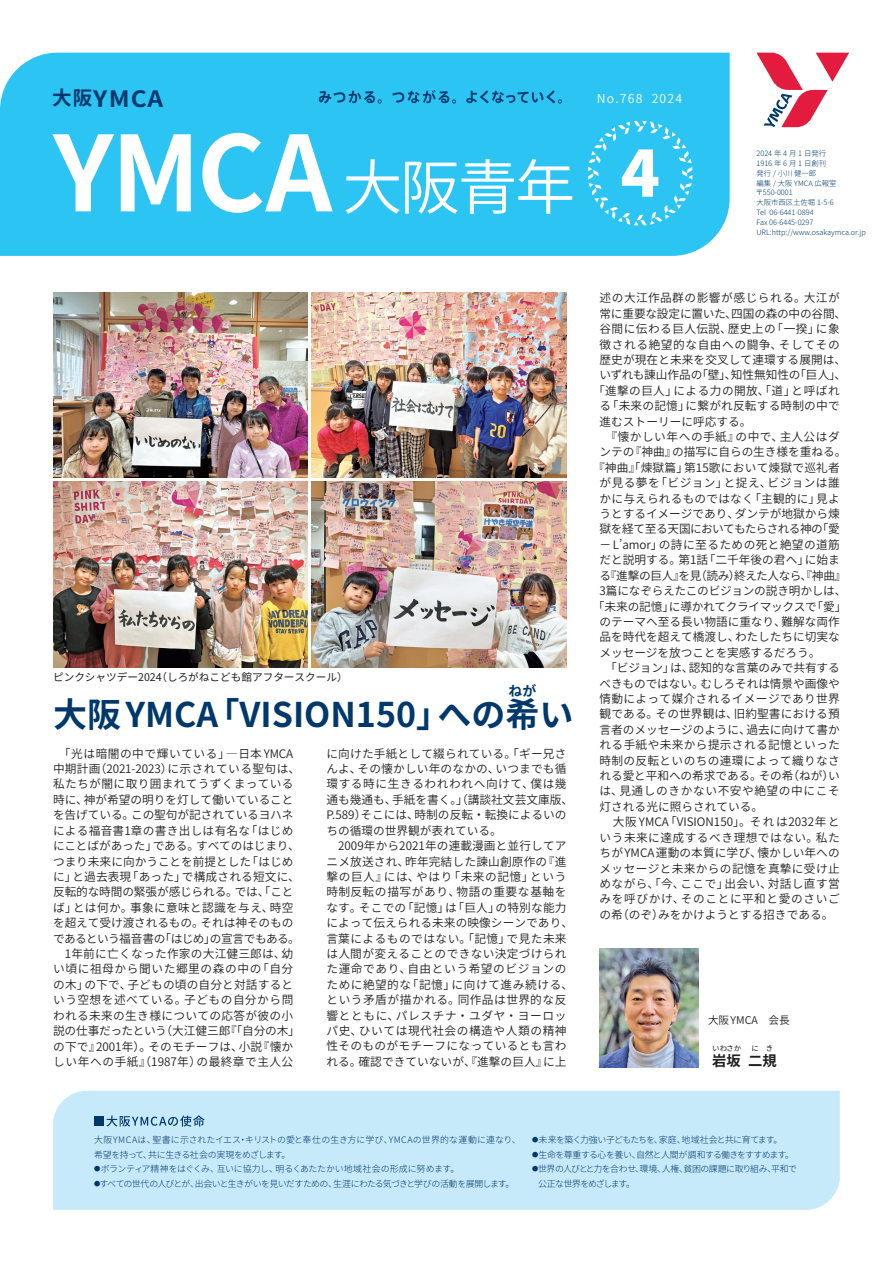
<style>
.page{position:relative;width:893px;height:1263px;background:#fff}
.page>*{position:absolute;margin:0;border:0;box-sizing:border-box;transform-origin:0 0}
.t1{font:700 104.1px "Source Han Sans JP";color:#fff}
.t2{font:60px "Source Han Sans JP";color:#fff}
.t3{font:700 34.05px "Source Han Sans JP";color:#01386b}
.t4{font:700 22.5px "Source Han Sans JP";color:#01386b;scale:1.09 1}
.t5{font:700 14.4px "Source Han Sans JP";color:#231f20}
.t6{font:700 13.8px "Source Han Sans JP";color:#01386b}
.t7{font:12.3px "Source Han Sans JP";letter-spacing:.1em;color:#fff}
.t8{font:11.7px/15.5px "Source Han Sans JP";letter-spacing:.015em;color:#231f20}
.t9{font:11.7px "Source Han Sans JP";letter-spacing:-.005em;color:#231f20}
.t10{font:11.7px "Source Han Sans JP";letter-spacing:-.01em;color:#231f20}
.t11{font:11.7px "Source Han Sans JP";letter-spacing:-.035em;color:#231f20}
.t12{font:11.7px "Source Han Sans JP";letter-spacing:-.025em;color:#231f20}
.t13{font:11.7px "Source Han Sans JP";letter-spacing:.035em;color:#231f20}
.t14{font:11.7px "Source Han Sans JP";letter-spacing:.045em;color:#231f20}
.t15{font:11.7px "Source Han Sans JP";letter-spacing:.05em;color:#231f20}
.t16{font:11.7px "Source Han Sans JP";letter-spacing:.055em;color:#231f20}
.t17{font:11.7px "Source Han Sans JP";letter-spacing:-.03em;color:#231f20}
.t18{font:11.7px "Source Han Sans JP";letter-spacing:.04em;color:#231f20}
.t19{font:10.65px "Source Han Sans JP";color:#231f20}
.t20{font:10.65px "Source Han Sans JP";color:#231f20}
.t21{font:300 9px/14.9px "Source Han Sans JP";letter-spacing:-.01em;color:#01386b}
.t22{font:300 9px "Source Han Sans JP";letter-spacing:-.045em;color:#01386b}
.t23{font:300 9px "Source Han Sans JP";letter-spacing:-.075em;color:#01386b}
.t24{font:300 9px/14.9px "Source Han Sans JP";letter-spacing:-.065em;color:#01386b}
.t25{font:300 9px "Source Han Sans JP";letter-spacing:-.015em;color:#01386b}
.t26{font:7.5px "Source Han Sans JP";color:#231f20}
.t27{font:300 7.35px/9.8px "Source Han Sans JP";color:#01386b}
.s1{font-size:19.65px}
.s2{font-size:6.3px}
</style>
<div class="page">
<div style="left:53px;top:1091px;width:787px;height:119px;background:#c7eafa"></div>
<div style="left:94px;top:1116px;width:10px;height:10px;background:#01386b"></div>
<svg style="left:106px;top:1115px;width:99px;height:11px"></svg>
<div style="left:0;top:53px;width:730px;height:203px;background:#2bc4f3"></div>
<svg style="left:319px;top:91px;width:63px;height:13px"></svg>
<svg style="left:392px;top:90px;width:64px;height:14px"></svg>
<svg style="left:466px;top:90px;width:96px;height:14px"></svg>
<svg style="left:756px;top:53px;width:93px;height:74px"></svg>
<img style="left:53px;top:292px;width:255px;height:186px">
<img style="left:53px;top:482px;width:255px;height:185px">
<img style="left:312px;top:292px;width:254px;height:186px">
<img style="left:312px;top:482px;width:254px;height:185px">
<img style="left:600px;top:948px;width:98px;height:119px">
<svg style="left:588px;top:121px;width:104px;height:104px;background:#3cc8f3"></svg>
<h3 class="t4" style="left:52px;top:86px;width:104px"><span class="s1">大阪</span>YMCA</h3>
<h1 class="t1" style="left:53px;top:115px;width:281px">YMCA</h1>
<h2 class="t2" style="left:342px;top:153px;width:234px">大阪青年</h2>
<p class="t19" style="left:53px;top:671px;width:296px">ピンクシャツデー2024（しろがねこども館アフタースクール）</p>
<h3 class="t3" style="left:53px;top:696px;width:522px">大阪 YMCA「VISION150」への希い</h3>
<p class="t6" style="left:509px;top:683px;width:29px">ねが</p>
<p class="t8" style="left:53px;top:746px;width:248px">　「光は暗闇の中で輝いている」―日本YMCA中期計画（2021-2023）に示されている聖句は、私たちが闇に取り囲まれてうずくまっている時に、神が希望の明りを灯して働いていることを告げている。この聖句が記されているヨハネによる福音書1章の書き出しは有名な「はじめにことばがあった」である。すべてのはじまり、つまり未来に向かうことを前提とした「はじめに」と過去表現「あった」で構成される短文に、反転的な時間の緊張が感じられる。では、「ことば」とは何か。事象に意味と認識を与え、時空を超えて受け渡されるもの。それは神そのものであるという福音書の「はじめ」の宣言でもある。　1年前に亡くなった作家の大江健三郎は、幼い頃に祖母から聞いた郷里の森の中の「自分の木」の下で、子どもの頃の自分と対話するという空想を述べている。子どもの自分から問われる未来の生き様についての応答が彼の小説の仕事だったという（大江健三郎『「自分の木」の下で』2001年）。そのモチーフは、小説『懐かしい年への手紙』（1987年）の最終章で主人公</p>
<p class="t8" style="left:326px;top:746px;width:248px">に向けた手紙として綴られている。「ギー兄さんよ、その懐かしい年のなかの、いつまでも循環する時に生きるわれわれへ向けて、僕は幾通も幾通も、手紙を書く。」（講談社文芸文庫版、<br>P.589）そこには、時制の反転・転換によるいのちの循環の世界観が表れている。<br>　2009年から2021年の連載漫画と並行してアニメ放送され、昨年完結した諫山創原作の『進撃の巨人』には、やはり「未来の記憶」という時制反転の描写があり、物語の重要な基軸をなす。そこでの「記憶」は「巨人」の特別な能力によって伝えられる未来の映像シーンであり、言葉によるものではない。「記憶」で見た未来は人間が変えることのできない決定づけられた運命であり、自由という希望のビジョンのために絶望的な「記憶」に向けて進み続ける、という矛盾が描かれる。同作品は世界的な反響とともに、パレスチナ・ユダヤ・ヨーロッパ史、ひいては現代社会の構造や人類の精神性そのものがモチーフになっているとも言われる。確認できていないが、『進撃の巨人』に上</p>
<p class="t7" style="left:597px;top:91px;width:87px">No.768 2024</p>
<p class="t27" style="left:756px;top:149px;width:119px">2024 年 4 月 1 日発行<br>1916 年 6 月 1 日創刊<br>発行 / 小川 健一郎<br>編集 / 大阪 YMCA 広報室〒550-0001<br>大阪市西区土佐堀 1-5-6<br>Tel 06-6441-0894<br>Fax 06-6445-0297<br>URL:http://www.osakaymca.or.jp　</p>
<p class="t15" style="left:600px;top:291px;width:242px">述の大江作品群の影響が感じられる。大江が</p>
<p class="t12" style="left:600px;top:307px;width:248px">常に重要な設定に置いた、四国の森の中の谷間、</p>
<p class="t8" style="left:600px;top:321px;width:242px">谷間に伝わる巨人伝説、歴史上の「一揆」に象</p>
<p class="t16" style="left:600px;top:338px;width:242px">徴される絶望的な自由への闘争、そしてその</p>
<p class="t8" style="left:600px;top:352px;width:248px">歴史が現在と未来を交叉して連環する展開は、</p>
<p class="t8" style="left:600px;top:368px;width:248px">いずれも諌山作品の「壁」、知性無知性の「巨人」、</p>
<p class="t18" style="left:593px;top:384px;width:248px">「進撃の巨人」による力の開放、「道」と呼ばれ</p>
<p class="t8" style="left:600px;top:398px;width:242px">る「未来の記憶」に繋がれ反転する時制の中で</p>
<p class="t8" style="left:600px;top:414px;width:154px">進むストーリーに呼応する。</p>
<p class="t14" style="left:600px;top:430px;width:242px">　『懐かしい年への手紙』の中で、主人公はダ</p>
<p class="t9" style="left:599px;top:445px;width:248px">ンテの『神曲』の描写に自らの生き様を重ねる。</p>
<p class="t8" style="left:593px;top:460px;width:248px">『神曲』「煉獄篇」第15歌において煉獄で巡礼者</p>
<p class="t13" style="left:600px;top:476px;width:242px">が見る夢を「ビジョン」と捉え、ビジョンは誰</p>
<p class="t8" style="left:600px;top:491px;width:242px">かに与えられるものではなく「主観的に」見よ</p>
<p class="t9" style="left:599px;top:507px;width:242px">うとするイメージであり、ダンテが地獄から煉</p>
<p class="t11" style="left:600px;top:523px;width:242px">獄を経て至る天国においてもたらされる神の「愛</p>
<p class="t13" style="left:599px;top:538px;width:242px">－L’amor」の詩に至るための死と絶望の道筋</p>
<p class="t8" style="left:600px;top:552px;width:242px">だと説明する。第1話「二千年後の君へ」に始ま</p>
<p class="t11" style="left:599px;top:569px;width:248px">る『進撃の巨人』を見（読み）終えた人なら、『神曲』</p>
<p class="t12" style="left:600px;top:584px;width:248px">3篇になぞらえたこのビジョンの説き明かしは、</p>
<p class="t17" style="left:593px;top:600px;width:255px">「未来の記憶」に導かれてクライマックスで「愛」</p>
<p class="t9" style="left:600px;top:615px;width:242px">のテーマへ至る長い物語に重なり、難解な両作</p>
<p class="t9" style="left:600px;top:630px;width:242px">品を時代を超えて橋渡し、わたしたちに切実な</p>
<p class="t9" style="left:599px;top:646px;width:222px">メッセージを放つことを実感するだろう。</p>
<p class="t10" style="left:600px;top:661px;width:242px">　「ビジョン」は、認知的な言葉のみで共有する</p>
<p class="t10" style="left:599px;top:677px;width:242px">べきものではない。むしろそれは情景や画像や</p>
<p class="t8" style="left:600px;top:691px;width:242px">情動によって媒介されるイメージであり世界</p>
<p class="t8" style="left:600px;top:707px;width:242px">観である。その世界観は、旧約聖書における預</p>
<p class="t9" style="left:599px;top:723px;width:242px">言者のメッセージのように、過去に向けて書か</p>
<p class="t8" style="left:599px;top:737px;width:242px">れる手紙や未来から提示される記憶といった</p>
<p class="t8" style="left:599px;top:753px;width:242px">時制の反転といのちの連環によって織りなさ</p>
<p class="t10" style="left:599px;top:769px;width:242px">れる愛と平和への希求である。その希（ねが）い</p>
<p class="t16" style="left:600px;top:785px;width:242px">は、見通しのきかない不安や絶望の中にこそ</p>
<p class="t8" style="left:600px;top:799px;width:165px">灯される光に照らされている。</p>
<p class="t8" style="left:600px;top:814px;width:242px">　大阪 YMCA「VISION150」。それは2032年と</p>
<p class="t14" style="left:600px;top:831px;width:242px">いう未来に達成するべき理想ではない。私た</p>
<p class="t8" style="left:600px;top:845px;width:242px">ちが YMCA 運動の本質に学び、懐かしい年への</p>
<p class="t8" style="left:600px;top:861px;width:242px">メッセージと未来からの記憶を真摯に受け止</p>
<p class="t8" style="left:600px;top:876px;width:242px">めながら、「今、ここで」出会い、対話し直す営</p>
<p class="t15" style="left:600px;top:892px;width:242px">みを呼びかけ、そのことに平和と愛のさいご</p>
<p class="t8" style="left:600px;top:907px;width:235px">の希（のぞ）みをかけようとする招きである。</p>
<p class="t20" style="left:708px;top:1014px;width:83px">大阪 YMCA　会長</p>
<p class="t26" style="left:712px;top:1044px;width:30px">いわさか</p>
<p class="t5" style="left:712px;top:1052px;width:30px">岩坂</p>
<p class="t26" style="left:752px;top:1044px;width:9px">に</p>
<p class="t26" style="left:766px;top:1044px;width:9px">き</p>
<p class="t5" style="left:748px;top:1052px;width:30px">二規</p>
<p class="t21" style="left:94px;top:1132px;width:428px">大阪YMCAは、聖書に示されたイエス・キリストの愛と奉仕の生き方に学び、YMCAの世界的な運動に連なり、希望を持って、共に生きる社会の実現をめざします。</p>
<p class="t25" style="left:94px;top:1164px;width:367px"><span class="s2">●</span>ボランティア精神をはぐくみ、互いに協力し、明るくあたたかい地域社会の形成に努めます。</p>
<p class="t23" style="left:94px;top:1179px;width:422px"><span class="s2">●</span>すべての世代の人びとが、出会いと生きがいを見いだすための、生涯にわたる気づきと学びの活動を展開します。</p>
<p class="t22" style="left:532px;top:1134px;width:252px"><span class="s2">●</span>未来を築く力強い子どもたちを、家庭、地域社会と共に育てます。</p>
<p class="t22" style="left:532px;top:1149px;width:263px"><span class="s2">●</span>生命を尊重する心を養い、自然と人間が調和する働きをすすめます。</p>
<p class="t24" style="left:538px;top:1162px;width:260px;text-indent:-6px"><span class="s2">●</span>世界の人びとと力を合わせ、環境、人権、貧困の課題に取り組み、平和で公正な世界をめざします。</p>
</div>
